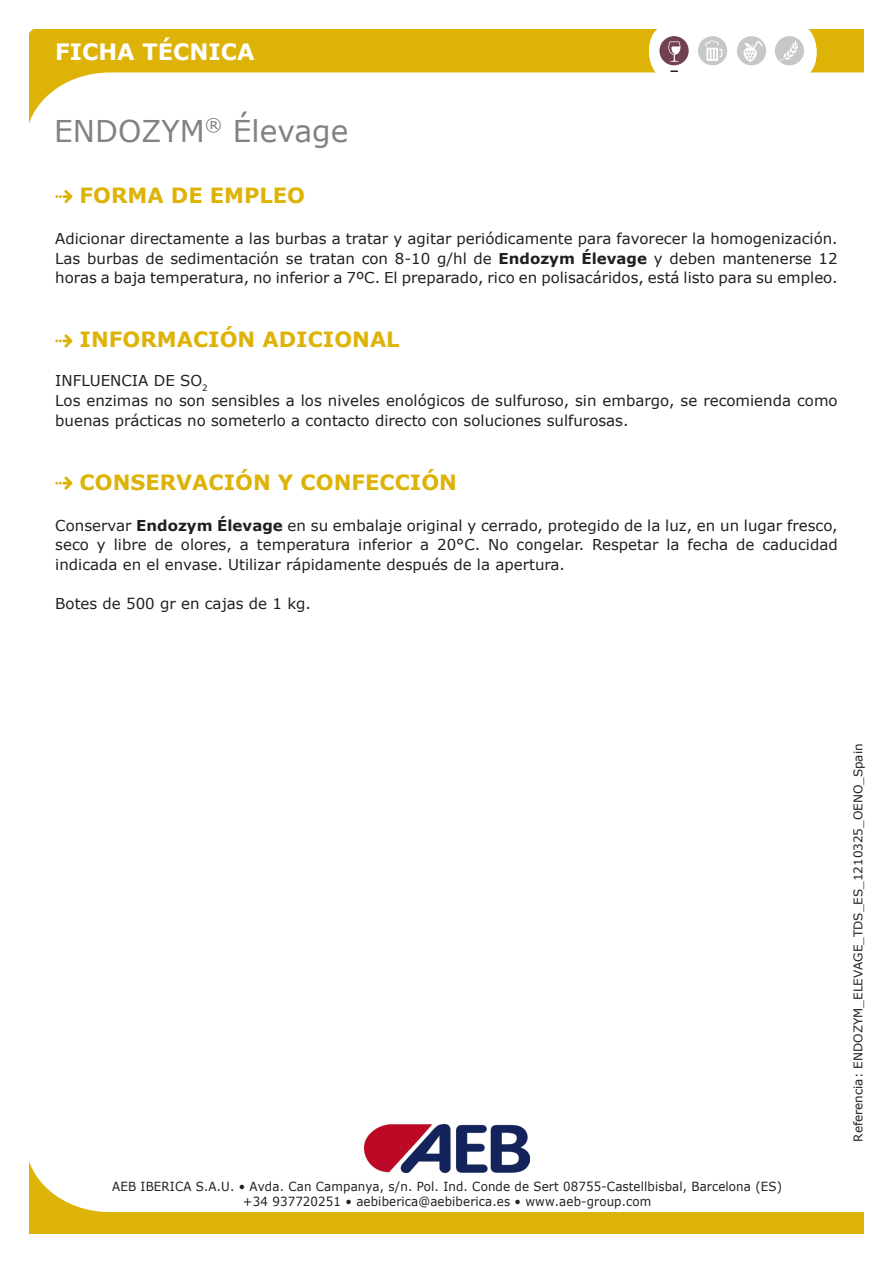
<style>
.page{position:relative;width:893px;height:1263px;background:#fff}
.page>*{position:absolute;margin:0;border:0;box-sizing:border-box;transform-origin:0 0}
.t1{font:30px "Verdana";color:#808285}
.t2{font:700 22.5px "Verdana";color:#fff}
.t3{font:700 21px "Verdana";color:#deb308}
.t4{font:15px/19.5px "Verdana";color:#231f20;text-align:justify}
.t5{font:12.6px/15.1px "Verdana";letter-spacing:.01em;color:#231f20;text-align:center;scale:.94 1}
.t6{font:12px "Verdana";color:#231f20}
.s1{font-weight:700}
</style>
<div class="page">
<svg style="left:30px;top:30px;width:833px;height:91px"></svg>
<div style="left:649px;top:22px;width:167px;height:60px;background:#fff;border-radius:28px"></div>
<svg style="left:670px;top:70px;width:8px;height:2px"></svg>
<div style="left:775px;top:36px;width:29px;height:29px;background:#c6c7c8;border-radius:50%"></div>
<svg style="left:779px;top:40px;width:19px;height:21px"></svg>
<div style="left:737px;top:36px;width:29px;height:29px;background:#c6c7c8;border-radius:50%"></div>
<div style="left:659px;top:36px;width:30px;height:29px;background:#724053;border-radius:50%"></div>
<div style="left:698px;top:36px;width:29px;height:29px;background:#c6c7c8;border-radius:50%"></div>
<svg style="left:705px;top:40px;width:17px;height:21px"></svg>
<svg style="left:668px;top:41px;width:12px;height:21px"></svg>
<svg style="left:743px;top:41px;width:20px;height:21px"></svg>
<svg style="left:30px;top:1161px;width:834px;height:72px"></svg>
<img style="left:365px;top:1124px;width:164px;height:49px">
<svg style="left:55px;top:190px;width:17px;height:13px"></svg>
<svg style="left:55px;top:334px;width:17px;height:13px"></svg>
<svg style="left:55px;top:477px;width:17px;height:13px"></svg>
<h2 class="t2" style="left:55px;top:36px;width:201px">FICHA TÉCNICA</h2>
<p class="t1" style="left:54px;top:111px;width:296px">ENDOZYM<sup>®</sup> Élevage</p>
<p class="t3" style="left:80px;top:181px;width:227px">FORMA DE EMPLEO</p>
<p class="t4" style="left:55px;top:229px;width:784px">Adicionar directamente a las burbas a tratar y agitar periódicamente para favorecer la homogenización.<br>Las burbas de sedimentación se tratan con 8-10 g/hl de <span class="s1">Endozym Élevage</span> y deben mantenerse 12 horas a baja temperatura, no inferior a 7ºC. El preparado, rico en polisacáridos, está listo para su empleo.</p>
<p class="t3" style="left:80px;top:325px;width:322px">INFORMACIÓN ADICIONAL</p>
<p class="t4" style="left:55px;top:371px;width:154px">INFLUENCIA DE SO<sub>2</sub></p>
<p class="t4" style="left:55px;top:391px;width:784px">Los enzimas no son sensibles a los niveles enológicos de sulfuroso, sin embargo, se recomienda como buenas prácticas no someterlo a contacto directo con soluciones sulfurosas.</p>
<p class="t3" style="left:80px;top:467px;width:379px">CONSERVACIÓN Y CONFECCIÓN</p>
<p class="t4" style="left:55px;top:515px;width:784px">Conservar <span class="s1">Endozym Élevage</span> en su embalaje original y cerrado, protegido de la luz, en un lugar fresco, seco y libre de olores, a temperatura inferior a 20°C. No congelar. Respetar la fecha de caducidad indicada en el envase. Utilizar rápidamente después de la apertura.</p>
<p class="t4" style="left:55px;top:593px;width:257px">Botes de 500 gr en cajas de 1 kg.</p>
<p class="t5" style="left:112px;top:1179px;width:714px">AEB IBERICA S.A.U. • Avda. Can Campanya, s/n. Pol. Ind. Conde de Sert 08755-Castellbisbal, Barcelona (ES) +34 937720251 • aebiberica@aebiberica.es • www.aeb-group.com</p>
<p class="t6" style="left:850px;top:1142px;width:400px;rotate:-90deg">Referencia: ENDOZYM_ELEVAGE_TDS_ES_1210325_OENO_Spain</p>
</div>
